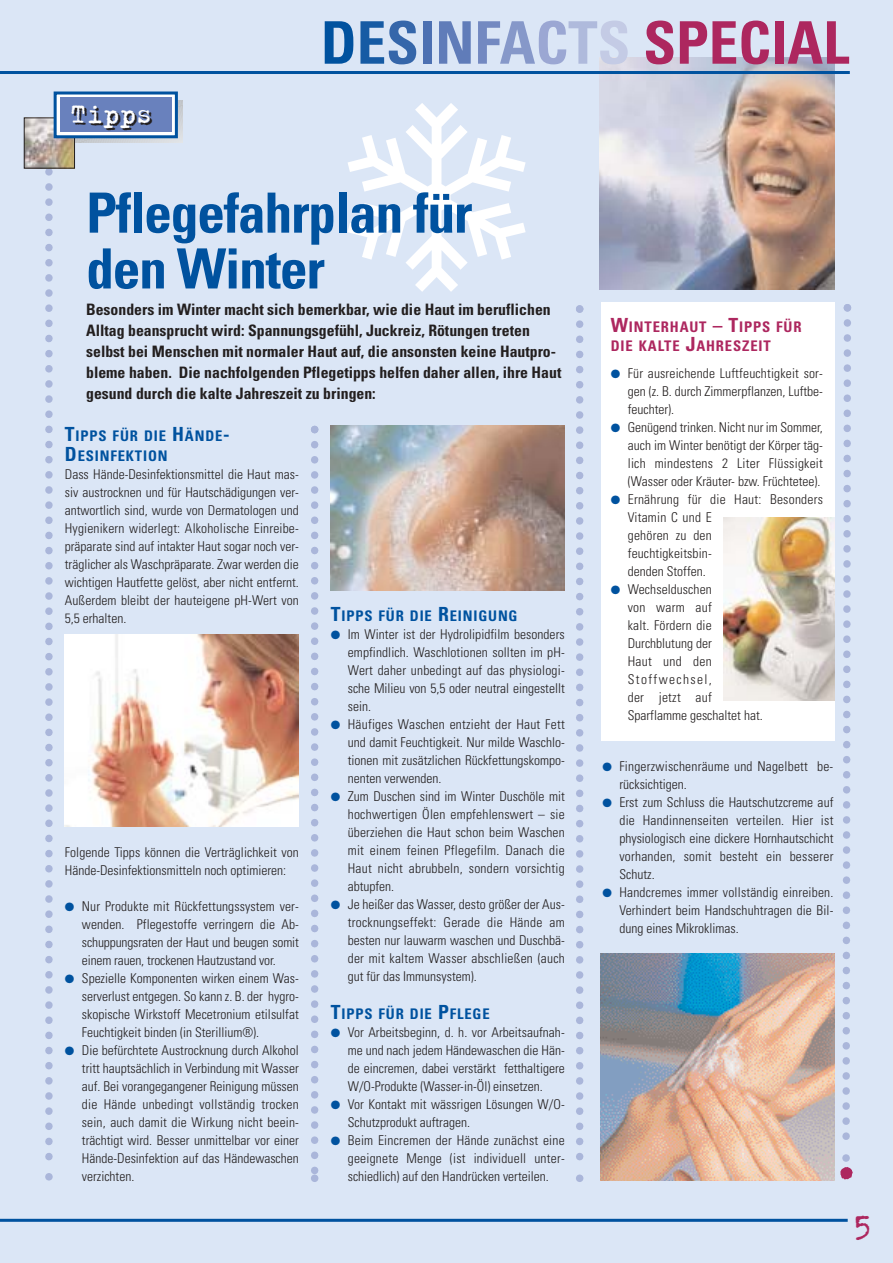
<style>
.page{position:relative;width:893px;height:1263px;background:#fff}
.page>*{position:absolute;margin:0;border:0;box-sizing:border-box;transform-origin:0 0}
.t1{font:700 condensed 58.8px "Univers";color:#ad275f}
.t2{font:55.8px "Trixie";color:#ad275f}
.t3{font:700 condensed 55.5px/55.8px "Univers";letter-spacing:-.02em;color:#00529f}
.t4{font:36.15px "Trixie";color:#ad275f}
.t5{font:30px "Trixie";color:#231f1f}
.t6{font:700 condensed 15.75px/21px "Univers";color:#231f1f}
.t7{font:700 condensed 14.7px/19.5px "Univers";letter-spacing:.06em;color:#00529f}
.t8{font:700 condensed 14.7px/19.5px "Univers";letter-spacing:.06em;color:#ad275f}
.t9{font:300 condensed 13.5px/18px "Univers";color:#231f1f;text-align:justify}
.s1{color:#00529f}
.s2{color:#165ba4}
.s3{color:#3566aa}
.s4{color:#4c70b2}
.s5{color:#607cb9}
.s6{color:#7389c1}
.s7{color:#8698c9}
.s8{color:#9ba7d3}
.s9{color:#afbadc}
.s10{color:#c4cbe5}
.s11{font-size:19.5px}
</style>
<div class="page">
<div style="left:0;top:0;width:892px;height:1263px;background:#dbe6f6"></div>
<img style="left:599px;top:57px;width:235px;height:232px">
<svg style="left:311px;top:426px;width:7px;height:756px"></svg>
<hr style="left:0;top:1219px;width:847px;height:3px;background:#00529f">
<svg style="left:576px;top:305px;width:7px;height:877px"></svg>
<hr style="left:0;top:71px;width:849px;height:3px;background:#00529f">
<svg style="left:842px;top:304px;width:10px;height:858px"></svg>
<svg style="left:45px;top:169px;width:8px;height:1012px"></svg>
<img style="left:65px;top:634px;width:234px;height:193px">
<img style="left:601px;top:954px;width:233px;height:226px">
<img style="left:331px;top:425px;width:233px;height:166px">
<svg style="left:75px;top:100px;width:107px;height:43px"></svg>
<img style="left:26px;top:120px;width:47px;height:47px">
<div style="left:24px;top:118px;width:51px;height:51px;border:1px solid #231f1f"></div>
<svg style="left:58px;top:96px;width:116px;height:38px"></svg>
<div style="left:54px;top:92px;width:124px;height:46px;border:3px solid #00529f"></div>
<div style="left:60px;top:98px;width:112px;height:34px;background:#6981bd"></div>
<div style="left:601px;top:302px;width:233px;height:438px;background:#fff"></div>
<img style="left:723px;top:518px;width:111px;height:183px">
<h3 class="t5" style="left:72px;top:97px;width:84px">Tipps</h3>
<h1 class="t1" style="left:321px;top:21px;width:530px"><span class="s1">D</span><span class="s2">E</span><span class="s3">S</span><span class="s4">I</span><span class="s5">N</span><span class="s6">F</span><span class="s7">A</span><span class="s8">C</span><span class="s9">T</span><span class="s10">S</span> SPECIAL</h1>
<h3 class="t3" style="left:86px;top:191px;width:387px">Pflegefahrplan für den Winter</h3>
<p class="t6" style="left:86px;top:300px;width:477px">Besonders im Winter macht sich bemerkbar, wie die Haut im beruflichen Alltag beansprucht wird: Spannungsgefühl, Juckreiz, Rötungen treten selbst bei Menschen mit normaler Haut auf, die ansonsten keine Hautpro&shy;bleme haben. Die nachfolgenden Pflegetipps helfen daher allen, ihre Haut gesund durch die kalte Jahreszeit zu bringen:</p>
<p class="t7" style="left:65px;top:428px;width:166px"><span class="s11">T</span>IPPS FÜR DIE <span class="s11">H</span>ÄNDE<span class="s11">-<br>D</span>ESINFEKTION</p>
<p class="t9" style="left:65px;top:466px;width:235px">Dass Hände-Desinfektionsmittel die Haut mas&shy;siv austrocknen und für Hautschädigungen ver&shy;antwortlich sind, wurde von Dermatologen und Hygienikern widerlegt: Alkoholische Einreibe&shy;präparate sind auf intakter Haut sogar noch ver&shy;träglicher als Waschpräparate. Zwar werden die wichtigen Hautfette gelöst, aber nicht entfernt.<br>Außerdem bleibt der hauteigene pH-Wert von 5,5 erhalten.</p>
<p class="t9" style="left:65px;top:844px;width:235px">Folgende Tipps können die Verträglichkeit von<br>Hände-Desinfektionsmitteln noch optimieren:</p>
<p class="t9" style="left:82px;top:898px;width:218px;text-indent:-17px"><span class="s1">●</span> Nur Produkte mit Rückfettungssystem ver&shy;wenden. Pflegestoffe verringern die Ab&shy;schuppungsraten der Haut und beugen somit einem rauen, trockenen Hautzustand vor.</p>
<p class="t9" style="left:82px;top:970px;width:218px;text-indent:-17px"><span class="s1">●</span> Spezielle Komponenten wirken einem Was&shy;serverlust entgegen. So kann z. B. der hygro&shy;skopische Wirkstoff Mecetronium etilsulfat Feuchtigkeit binden (in Sterillium®).</p>
<p class="t9" style="left:82px;top:1042px;width:218px;text-indent:-17px"><span class="s1">●</span> Die befürchtete Austrocknung durch Alkohol tritt hauptsächlich in Verbindung mit Wasser auf. Bei vorangegangener Reinigung müssen die Hände unbedingt vollständig trocken sein, auch damit die Wirkung nicht beein&shy;trächtigt wird. Besser unmittelbar vor einer Hände-Desinfektion auf das Händewaschen verzichten.</p>
<p class="t7" style="left:331px;top:608px;width:188px"><span class="s11">T</span>IPPS FÜR DIE <span class="s11">R</span>EINIGUNG</p>
<p class="t9" style="left:348px;top:627px;width:218px;text-indent:-17px"><span class="s1">●</span> Im Winter ist der Hydrolipidfilm besonders empfindlich. Waschlotionen sollten im pH-Wert daher unbedingt auf das physiologi&shy;sche Milieu von 5,5 oder neutral eingestellt sein.</p>
<p class="t9" style="left:348px;top:717px;width:218px;text-indent:-17px"><span class="s1">●</span> Häufiges Waschen entzieht der Haut Fett und damit Feuchtigkeit. Nur milde Waschlo&shy;tionen mit zusätzlichen Rückfettungskompo&shy;nenten verwenden.</p>
<p class="t9" style="left:348px;top:789px;width:218px;text-indent:-17px"><span class="s1">●</span> Zum Duschen sind im Winter Duschöle mit hochwertigen Ölen empfehlenswert – sie überziehen die Haut schon beim Waschen mit einem feinen Pflegefilm. Danach die Haut nicht abrubbeln, sondern vorsichtig abtupfen.</p>
<p class="t9" style="left:348px;top:897px;width:218px;text-indent:-17px"><span class="s1">●</span> Je heißer das Wasser, desto größer der Aus&shy;trocknungseffekt: Gerade die Hände am besten nur lauwarm waschen und Duschbä&shy;der mit kaltem Wasser abschließen (auch gut für das Immunsystem).</p>
<p class="t7" style="left:331px;top:1005px;width:160px"><span class="s11">T</span>IPPS FÜR DIE <span class="s11">P</span>FLEGE</p>
<p class="t9" style="left:348px;top:1024px;width:218px;text-indent:-17px"><span class="s1">●</span> Vor Arbeitsbeginn, d. h. vor Arbeitsaufnah&shy;me und nach jedem Händewaschen die Hän&shy;de eincremen, dabei verstärkt fetthaltigere W/O-Produkte (Wasser-in-Öl) einsetzen.</p>
<p class="t9" style="left:348px;top:1096px;width:218px;text-indent:-17px"><span class="s1">●</span> Vor Kontakt mit wässrigen Lösungen W/O-<br>Schutzprodukt auftragen.</p>
<p class="t9" style="left:348px;top:1132px;width:218px;text-indent:-17px"><span class="s1">●</span> Beim Eincremen der Hände zunächst eine geeignete Menge (ist individuell unter&shy;schiedlich) auf den Handrücken verteilen.</p>
<p class="t8" style="left:610px;top:318px;width:192px"><span class="s11">W</span>INTERHAUT <span class="s11">– T</span>IPPS FÜR<br>DIE KALTE <span class="s11">J</span>AHRESZEIT</p>
<p class="t9" style="left:627px;top:366px;width:197px;text-indent:-17px"><span class="s1">●</span> Für ausreichende Luftfeuchtigkeit sor&shy;gen (z. B. durch Zimmerpflanzen, Luftbe&shy;feuchter).</p>
<p class="t9" style="left:627px;top:420px;width:197px;text-indent:-17px"><span class="s1">●</span> Genügend trinken. Nicht nur im Sommer, auch im Winter benötigt der Körper täg&shy;lich mindestens 2 Liter Flüssigkeit (Wasser oder Kräuter- bzw. Früchtetee).</p>
<p class="t9" style="left:627px;top:492px;width:197px;text-align:left;text-indent:-17px"><span class="s1">●</span> Ernährung für die Haut: Besonders<br>Vitamin C und E<br>gehören zu den<br>feuchtigkeitsbin-<br>denden Stoffen.</p>
<p class="t9" style="left:627px;top:582px;width:136px;text-align:left;text-indent:-17px"><span class="s1">●</span> Wechselduschen<br>von warm auf<br>kalt. Fördern die<br>Durchblutung der<br>Haut und den<br>Stoffwechsel,<br>der jetzt auf<br>Sparflamme geschaltet hat.</p>
<p class="t9" style="left:619px;top:759px;width:215px;text-indent:-17px"><span class="s1">●</span> Fingerzwischenräume und Nagelbett be&shy;rücksichtigen.</p>
<p class="t9" style="left:619px;top:795px;width:215px;text-indent:-17px"><span class="s1">●</span> Erst zum Schluss die Hautschutzcreme auf die Handinnenseiten verteilen. Hier ist physiologisch eine dickere Hornhautschicht vorhanden, somit besteht ein besserer Schutz.</p>
<p class="t9" style="left:619px;top:885px;width:215px;text-indent:-17px"><span class="s1">●</span> Handcremes immer vollständig einreiben.<br>Verhindert beim Handschuhtragen die Bil&shy;dung eines Mikroklimas.</p>
<h2 class="t2" style="left:832px;top:1133px;width:32px">•</h2>
<h3 class="t4" style="left:852px;top:1203px;width:21px">5</h3>
</div>
